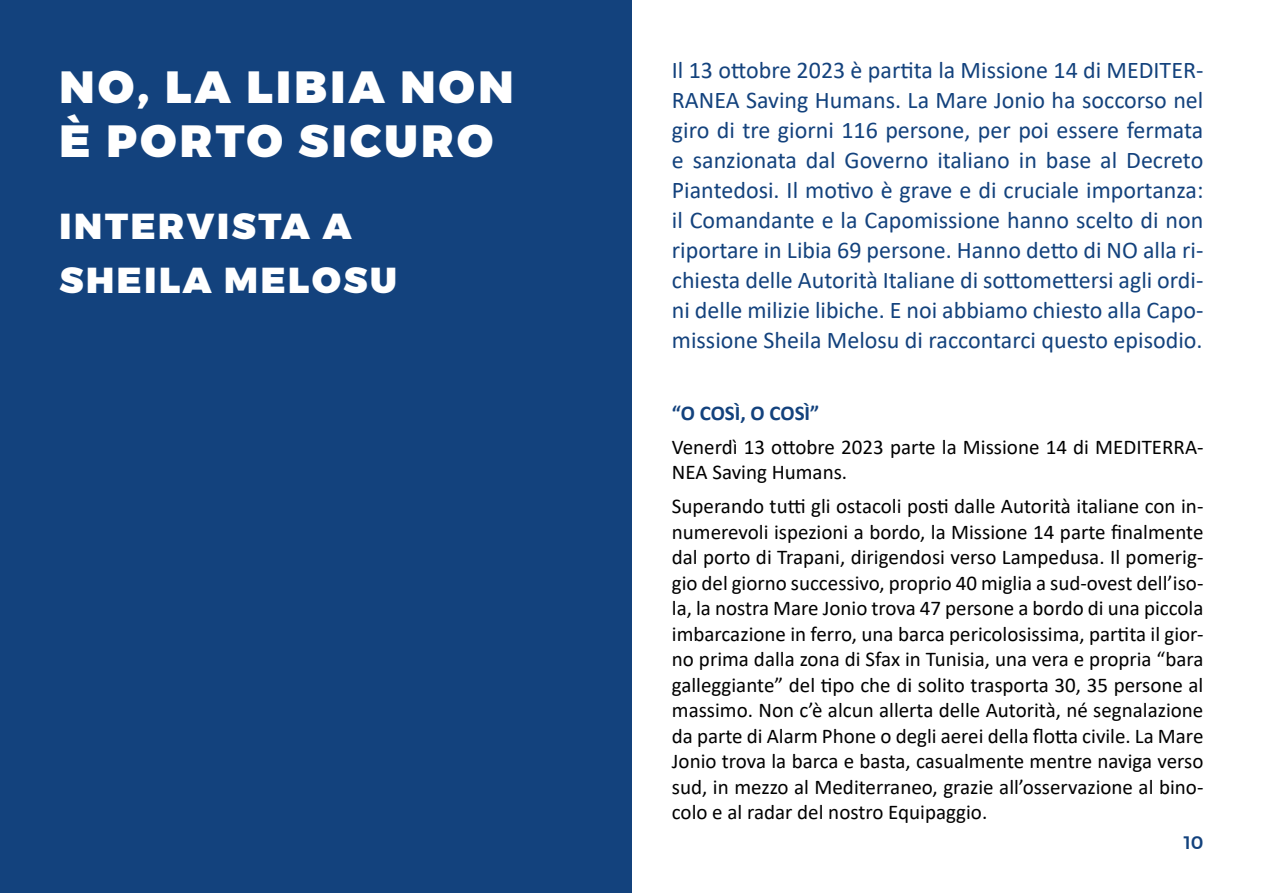
<style>
.page{position:relative;width:1263px;height:893px;background:#fff}
.page>*{position:absolute;margin:0;border:0;box-sizing:border-box;transform-origin:0 0}
.t1{font:900 45px/54px "Montserrat";letter-spacing:.075em;color:#fff}
.t2{font:900 36px/54px "Montserrat";letter-spacing:.075em;color:#fff}
.t3{font:24px/30px "Calibri";color:#13427d;text-align:justify}
.t4{font:21px/25.5px "Calibri";color:#000}
.t5{font:700 21px "Calibri";color:#13427d}
.t6{font:500 18px "Montserrat";color:#13427d}
</style>
<div class="page">
<div style="left:0;top:0;width:631px;height:893px;background:#13427d"></div>
<h1 class="t1" style="left:60px;top:61px;width:455px">NO, LA LIBIA NON<br>È PORTO SICURO</h1>
<p class="t3" style="left:672px;top:54px;width:533px">Il 13 ottobre 2023 è partita la Missione 14 di MEDITER-RANEA Saving Humans. La Mare Jonio ha soccorso nel giro di tre giorni 116 persone, per poi essere fermata e sanzionata dal Governo italiano in base al Decreto Piantedosi. Il motivo è grave e di cruciale importanza: il Comandante e la Capomissione hanno scelto di non riportare in Libia 69 persone. Hanno detto di NO alla ri&shy;chiesta delle Autorità Italiane di sottomettersi agli ordi&shy;ni delle milizie libiche. E noi abbiamo chiesto alla Capo&shy;missione Sheila Melosu di raccontarci questo episodio.</p>
<h2 class="t2" style="left:60px;top:200px;width:339px">INTERVISTA A<br>SHEILA MELOSU</h2>
<p class="t5" style="left:672px;top:398px;width:149px">“O COSÌ, O COSÌ”</p>
<p class="t4" style="left:672px;top:434px;width:533px">Venerdì 13 ottobre 2023 parte la Missione 14 di MEDITERRA-<br>NEA Saving Humans.</p>
<p class="t4" style="left:672px;top:493px;width:533px;text-align:justify">Superando tutti gli ostacoli posti dalle Autorità italiane con in&shy;numerevoli ispezioni a bordo, la Missione 14 parte finalmente dal porto di Trapani, dirigendosi verso Lampedusa. Il pomerig&shy;gio del giorno successivo, proprio 40 miglia a sud-ovest dell’iso&shy;la, la nostra Mare Jonio trova 47 persone a bordo di una piccola imbarcazione in ferro, una barca pericolosissima, partita il gior&shy;no prima dalla zona di Sfax in Tunisia, una vera e propria “bara galleggiante” del tipo che di solito trasporta 30, 35 persone al massimo. Non c’è alcun allerta delle Autorità, né segnalazione da parte di Alarm Phone o degli aerei della flotta civile. La Mare Jonio trova la barca e basta, casualmente mentre naviga verso sud, in mezzo al Mediterraneo, grazie all’osservazione al bino&shy;colo e al radar del nostro Equipaggio.</p>
<p class="t6" style="left:1184px;top:828px;width:21px">10</p>
</div>
